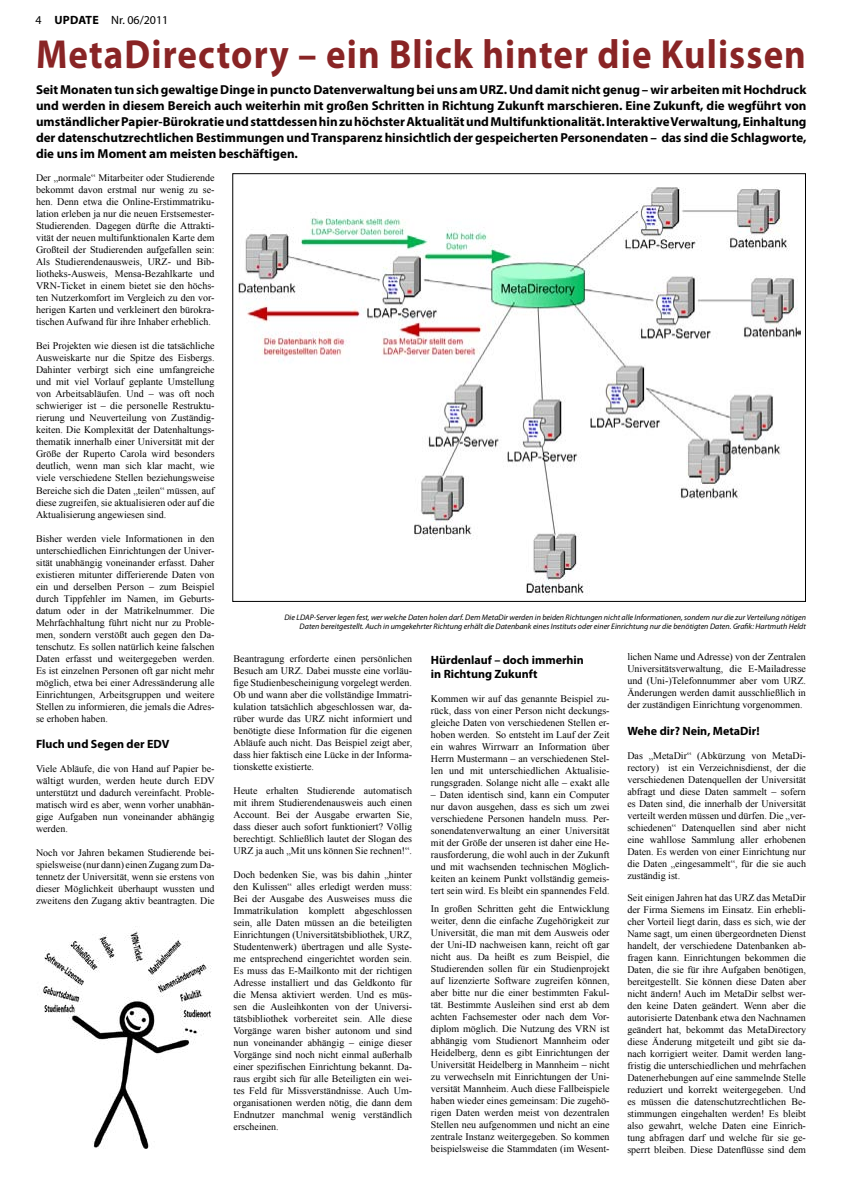
<style>
.page{position:relative;width:842px;height:1191px;background:#fff}
.page>*{position:absolute;margin:0;border:0;box-sizing:border-box;transform-origin:0 0}
.t1{font:700 40.7px "Myriad Pro";letter-spacing:.03em;color:#892425;scale:.91 1}
.t2{font:700 13px/16px "Myriad Pro";color:#000;text-align:justify}
.t3{font:700 12px/14.4px "Myriad Pro";color:#000}
.t4{font:12px "Myriad Pro";color:#000}
.t5{font:10px/12px "Times New Roman";color:#000;text-align:justify}
.t6{font:italic 8px/9px "Myriad Pro";color:#000;text-align:right}
.s1{font-weight:700}
</style>
<div class="page">
<img style="left:238px;top:187px;width:562px;height:408px">
<img style="left:42px;top:926px;width:169px;height:223px">
<p class="t4" style="left:35px;top:12px;width:134px">4 <span class="s1">UPDATE</span> Nr. 06/2011</p>
<h1 class="t1" style="left:36px;top:27px;width:848px">MetaDirectory – ein Blick hinter die Kulissen</h1>
<p class="t2" style="left:36px;top:81px;width:772px">Seit Monaten tun sich gewaltige Dinge in puncto Datenverwaltung bei uns am URZ. Und damit nicht genug – wir arbeiten mit Hochdruck und werden in diesem Bereich auch weiterhin mit großen Schritten in Richtung Zukunft marschieren. Eine Zukunft, die wegführt von umständlicher Papier-Bürokratie und stattdessen hin zu höchster Aktualität und Multifunktionalität. Interaktive Verwaltung, Einhaltung der datenschutzrechtlichen Bestimmungen und Transparenz hinsichtlich der gespeicherten Personendaten – das sind die Schlagworte, die uns im Moment am meisten beschäftigen.</p>
<p class="t5" style="left:36px;top:172px;width:180px">Der „normale“ Mitarbeiter oder Studierende bekommt davon erstmal nur wenig zu se&shy;hen. Denn etwa die Online-Erstimmatriku&shy;lation erleben ja nur die neuen Erstsemester-Studierenden. Dagegen dürfte die Attrakti&shy;vität der neuen multifunktionalen Karte dem Großteil der Studierenden aufgefallen sein:<br>Als Studierendenausweis, URZ- und Bib&shy;liotheks-Ausweis, Mensa-Bezahlkarte und VRN-Ticket in einem bietet sie den höchs&shy;ten Nutzerkomfort im Vergleich zu den vor&shy;herigen Karten und verkleinert den bürokra&shy;tischen Aufwand für ihre Inhaber erheblich.</p>
<p class="t5" style="left:36px;top:340px;width:180px">Bei Projekten wie diesen ist die tatsächliche Ausweiskarte nur die Spitze des Eisbergs.<br>Dahinter verbirgt sich eine umfangreiche und mit viel Vorlauf geplante Umstellung von Arbeitsabläufen. Und – was oft noch schwieriger ist – die personelle Restruktu&shy;rierung und Neuverteilung von Zuständig&shy;keiten. Die Komplexität der Datenhaltungs&shy;thematik innerhalb einer Universität mit der Größe der Ruperto Carola wird besonders deutlich, wenn man sich klar macht, wie viele verschiedene Stellen beziehungsweise Bereiche sich die Daten „teilen“ müssen, auf diese zugreifen, sie aktualisieren oder auf die Aktualisierung angewiesen sind.</p>
<p class="t5" style="left:36px;top:532px;width:180px">Bisher werden viele Informationen in den unterschiedlichen Einrichtungen der Univer&shy;sität unabhängig voneinander erfasst. Daher existieren mitunter differierende Daten von ein und derselben Person – zum Beispiel durch Tippfehler im Namen, im Geburts&shy;datum oder in der Matrikelnummer. Die Mehrfachhaltung führt nicht nur zu Proble&shy;men, sondern verstößt auch gegen den Da&shy;tenschutz. Es sollen natürlich keine falschen Daten erfasst und weitergegeben werden.<br>Es ist einzelnen Personen oft gar nicht mehr möglich, etwa bei einer Adressänderung alle Einrichtungen, Arbeitsgruppen und weitere Stellen zu informieren, die jemals die Adres&shy;se erhoben haben.</p>
<p class="t3" style="left:36px;top:736px;width:135px">Fluch und Segen der EDV</p>
<p class="t5" style="left:36px;top:762px;width:180px">Viele Abläufe, die von Hand auf Papier be&shy;wältigt wurden, werden heute durch EDV unterstützt und dadurch vereinfacht. Proble&shy;matisch wird es aber, wenn vorher unabhän&shy;gige Aufgaben nun voneinander abhängig werden.</p>
<p class="t5" style="left:36px;top:846px;width:180px">Noch vor Jahren bekamen Studierende bei&shy;spielsweise (nur dann) einen Zugang zum Da&shy;tennetz der Universität, wenn sie erstens von dieser Möglichkeit überhaupt wussten und zweitens den Zugang aktiv beantragten. Die</p>
<p class="t6" style="left:284px;top:612px;width:523px">Die LDAP-Server legen fest, wer welche Daten holen darf. Dem MetaDir werden in beiden Richtungen nicht alle Informationen, sondern nur die zur Verteilung nötigen<br>Daten bereitgestellt. Auch in umgekehrter Richtung erhält die Datenbank eines Instituts oder einer Einrichtung nur die benötigten Daten. Grafik: Hartmuth Heldt</p>
<p class="t5" style="left:234px;top:652px;width:180px">Beantragung erforderte einen persönlichen Besuch am URZ. Dabei musste eine vorläu&shy;fige Studienbescheinigung vorgelegt werden.<br>Ob und wann aber die vollständige Immatri&shy;kulation tatsächlich abgeschlossen war, da&shy;rüber wurde das URZ nicht informiert und benötigte diese Information für die eigenen Abläufe auch nicht. Das Beispiel zeigt aber, dass hier faktisch eine Lücke in der Informa&shy;tionskette existierte.</p>
<p class="t5" style="left:234px;top:784px;width:180px">Heute erhalten Studierende automatisch mit ihrem Studierendenausweis auch einen Account. Bei der Ausgabe erwarten Sie, dass dieser auch sofort funktioniert? Völlig berechtigt. Schließlich lautet der Slogan des URZ ja auch „Mit uns können Sie rechnen!“.</p>
<p class="t5" style="left:234px;top:868px;width:180px">Doch bedenken Sie, was bis dahin „hinter den Kulissen“ alles erledigt werden muss:<br>Bei der Ausgabe des Ausweises muss die Immatrikulation komplett abgeschlossen sein, alle Daten müssen an die beteiligten Einrichtungen (Universitätsbibliothek, URZ, Studentenwerk) übertragen und alle Syste&shy;me entsprechend eingerichtet worden sein.<br>Es muss das E-Mailkonto mit der richtigen Adresse installiert und das Geldkonto für die Mensa aktiviert werden. Und es müs&shy;sen die Ausleihkonten von der Universi&shy;tätsbibliothek vorbereitet sein. Alle diese Vorgänge waren bisher autonom und sind nun voneinander abhängig – einige dieser Vorgänge sind noch nicht einmal außerhalb einer spezifischen Einrichtung bekannt. Da&shy;raus ergibt sich für alle Beteiligten ein wei&shy;tes Feld für Missverständnisse. Auch Um&shy;organisationen werden nötig, die dann dem Endnutzer manchmal wenig verständlich erscheinen.</p>
<p class="t3" style="left:431px;top:652px;width:154px">Hürdenlauf – doch immerhin in Richtung Zukunft</p>
<p class="t5" style="left:431px;top:692px;width:180px">Kommen wir auf das genannte Beispiel zu&shy;rück, dass von einer Person nicht deckungs&shy;gleiche Daten von verschiedenen Stellen er&shy;hoben werden. So entsteht im Lauf der Zeit ein wahres Wirrwarr an Information über Herrn Mustermann – an verschiedenen Stel&shy;len und mit unterschiedlichen Aktualisie&shy;rungsgraden. Solange nicht alle – exakt alle</p>
<p class="t5" style="left:431px;top:788px;width:180px">– Daten identisch sind, kann ein Computer nur davon ausgehen, dass es sich um zwei verschiedene Personen handeln muss. Per&shy;sonendatenverwaltung an einer Universität mit der Größe der unseren ist daher eine He&shy;rausforderung, die wohl auch in der Zukunft und mit wachsenden technischen Möglich&shy;keiten an keinem Punkt vollständig gemeis&shy;tert sein wird. Es bleibt ein spannendes Feld.</p>
<p class="t5" style="left:431px;top:902px;width:180px">In großen Schritten geht die Entwicklung weiter, denn die einfache Zugehörigkeit zur Universität, die man mit dem Ausweis oder der Uni-ID nachweisen kann, reicht oft gar nicht aus. Da heißt es zum Beispiel, die Studierenden sollen für ein Studienprojekt auf lizenzierte Software zugreifen können, aber bitte nur die einer bestimmten Fakul&shy;tät. Bestimmte Ausleihen sind erst ab dem achten Fachsemester oder nach dem Vor&shy;diplom möglich. Die Nutzung des VRN ist abhängig vom Studienort Mannheim oder Heidelberg, denn es gibt Einrichtungen der Universität Heidelberg in Mannheim – nicht zu verwechseln mit Einrichtungen der Uni&shy;versität Mannheim. Auch diese Fallbeispiele haben wieder eines gemeinsam: Die zugehö&shy;rigen Daten werden meist von dezentralen Stellen neu aufgenommen und nicht an eine zentrale Instanz weitergegeben. So kommen beispielsweise die Stammdaten (im Wesent-</p>
<p class="t5" style="left:627px;top:651px;width:180px">lichen Name und Adresse) von der Zentralen Universitätsverwaltung, die E-Mailadresse und (Uni-)Telefonnummer aber vom URZ.<br>Änderungen werden damit ausschließlich in der zuständigen Einrichtung vorgenommen.</p>
<p class="t3" style="left:627px;top:723px;width:134px">Wehe dir? Nein, MetaDir!</p>
<p class="t5" style="left:627px;top:749px;width:180px">Das „MetaDir“ (Abkürzung von MetaDi&shy;rectory) ist ein Verzeichnisdienst, der die verschiedenen Datenquellen der Universität abfragt und diese Daten sammelt – sofern es Daten sind, die innerhalb der Universität verteilt werden müssen und dürfen. Die „ver&shy;schiedenen“ Datenquellen sind aber nicht eine wahllose Sammlung aller erhobenen Daten. Es werden von einer Einrichtung nur die Daten „eingesammelt“, für die sie auch zuständig ist.</p>
<p class="t5" style="left:627px;top:891px;width:180px">Seit einigen Jahren hat das URZ das MetaDir der Firma Siemens im Einsatz. Ein erhebli&shy;cher Vorteil liegt darin, dass es sich, wie der Name sagt, um einen übergeordneten Dienst handelt, der verschiedene Datenbanken ab&shy;fragen kann. Einrichtungen bekommen die Daten, die sie für ihre Aufgaben benötigen, bereitgestellt. Sie können diese Daten aber nicht ändern! Auch im MetaDir selbst wer&shy;den keine Daten geändert. Wenn aber die autorisierte Datenbank etwa den Nachnamen geändert hat, bekommt das MetaDirectory diese Änderung mitgeteilt und gibt sie da&shy;nach korrigiert weiter. Damit werden lang&shy;fristig die unterschiedlichen und mehrfachen Datenerhebungen auf eine sammelnde Stelle reduziert und korrekt weitergegeben. Und es müssen die datenschutzrechtlichen Be&shy;stimmungen eingehalten werden! Es bleibt also gewahrt, welche Daten eine Einrich&shy;tung abfragen darf und welche für sie ge&shy;sperrt bleiben. Diese Datenflüsse sind dem</p>
</div>
